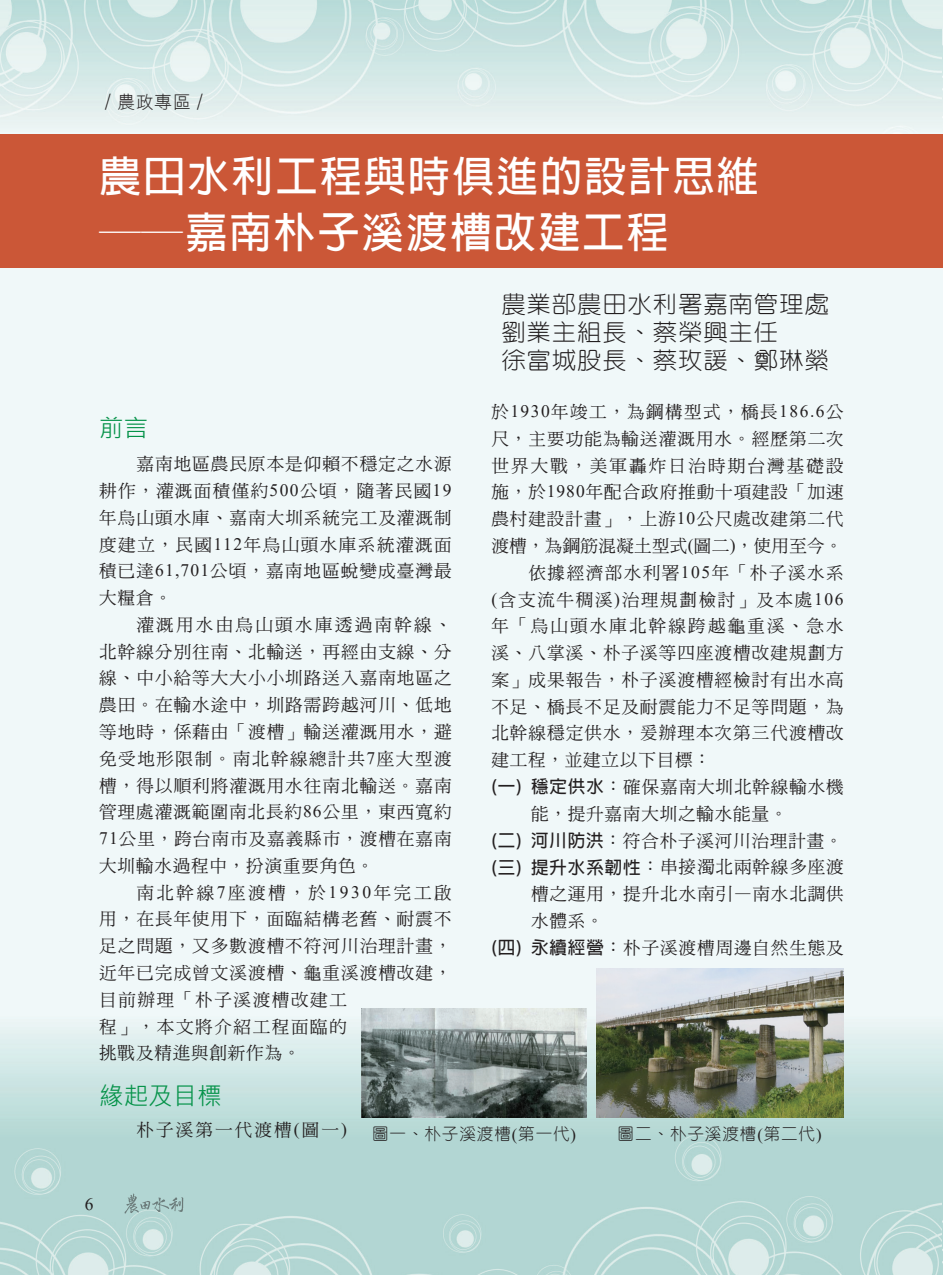
<style>
.page{position:relative;width:943px;height:1275px;background:#fff}
.page>*{position:absolute;margin:0;border:0;box-sizing:border-box;transform-origin:0 0}
.t1{font:700 42px/56px "Lin Gothic";letter-spacing:.05em;color:#fff}
.t2{font:24.5px "Microsoft Jheng Hei";color:#06934a}
.t3{font:300 23.45px/27.8px "Yen Round";letter-spacing:.03em;color:#231f20;text-align:justify;scale:1.04 1}
.t4{font:17.5px/26.8px "DF Ming Md HK BF";letter-spacing:.06em;color:#231f20;text-align:justify}
.t5{font:17.5px "DF Ming Md HK BF";letter-spacing:.125em;color:#231f20}
.t6{font:17.5px "DF Ming Md HK BF";letter-spacing:.085em;color:#231f20}
.t7{font:17.5px "DF Ming Md HK BF";letter-spacing:.02em;color:#231f20}
.t8{font:17.5px "DF Ming Md HK BF";letter-spacing:.1em;color:#231f20}
.t9{font:17.5px "DF Ming Md HK BF";letter-spacing:.09em;color:#231f20}
.t10{font:17.5px "DF Hei Lt HKP BF";color:#231f20}
.t11{font:17.5px "Times New Roman";color:#231f20}
.t12{font:300 16.62px "Yen Round";letter-spacing:.05em;color:#231f20}
.s1{font-family:"Times New Roman"}
.s2{font-family:"Adobe Fan Heiti Std";font-weight:700}
.s3{font-family:"Times New Roman";font-weight:400}
</style>
<div class="page">
<img style="left:0;top:0;width:943px;height:1275px">
<div style="left:0;top:134px;width:942px;height:134px;background:#cb5737"></div>
<img style="left:362px;top:1008px;width:224px;height:109px">
<img style="left:596px;top:969px;width:247px;height:148px">
<img style="left:124px;top:1193px;width:59px;height:21px">
<p class="t10" style="left:99px;top:93px;width:111px">∕農政專區∕</p>
<h1 class="t1" style="left:99px;top:148px;width:661px">農田水利工程與時俱進的設計思維──嘉南朴子溪渡槽改建工程</h1>
<h3 class="t3" style="left:501px;top:290px;width:316px">農業部農田水利署嘉南管理處劉業主組長、蔡榮興主任　　徐富城股長、蔡玫諼、鄭琳縈</h3>
<p class="t6" style="left:491px;top:403px;width:354px">於<span class="s1">1930</span>年竣工，為鋼構型式，橋長<span class="s1">186.6</span>公</p>
<p class="t4" style="left:491px;top:425px;width:354px">尺，主要功能為輸送灌溉用水。經歷第二次</p>
<p class="t5" style="left:491px;top:457px;width:354px">世界大戰，美軍轟炸日治時期台灣基礎設</p>
<p class="t4" style="left:491px;top:479px;width:354px">施，於<span class="s1">1980</span>年配合政府推動十項建設「加速</p>
<p class="t4" style="left:491px;top:506px;width:354px">農村建設計畫」，上游<span class="s1">10</span>公尺處改建第二代</p>
<p class="t7" style="left:491px;top:537px;width:353px">渡槽，為鋼筋混凝土型式<span class="s1">(</span>圖二<span class="s1">)</span>，使用至今。</p>
<p class="t9" style="left:528px;top:564px;width:316px">依據經濟部水利署<span class="s1">105</span>年「朴子溪水系</p>
<p class="t8" style="left:491px;top:590px;width:354px"><span class="s1">(</span>含支流牛稠溪<span class="s1">)</span>治理規劃檢討」及本處<span class="s1">106</span></p>
<p class="t5" style="left:491px;top:617px;width:354px">年「烏山頭水庫北幹線跨越龜重溪、急水</p>
<p class="t4" style="left:491px;top:639px;width:354px">溪、八掌溪、朴子溪等四座渡槽改建規劃方</p>
<p class="t4" style="left:491px;top:666px;width:354px">案」成果報告，朴子溪渡槽經檢討有出水高</p>
<p class="t4" style="left:491px;top:693px;width:354px">不足、橋長不足及耐震能力不足等問題，為</p>
<p class="t4" style="left:491px;top:720px;width:354px">北幹線穩定供水，爰辦理本次第三代渡槽改</p>
<p class="t4" style="left:491px;top:746px;width:221px">建工程，並建立以下目標：</p>
<p class="t4" style="left:491px;top:773px;width:354px"><span class="s2">(一) 穩定供水</span>：確保嘉南大圳北幹線輸水機</p>
<p class="t4" style="left:531px;top:800px;width:258px">能，提升嘉南大圳之輸水能量。</p>
<p class="t4" style="left:491px;top:827px;width:353px"><span class="s2">(二) 河川防洪</span>：符合朴子溪河川治理計畫。</p>
<p class="t4" style="left:491px;top:854px;width:354px"><span class="s2">(三) 提升水系韌性</span>：串接濁北兩幹線多座渡</p>
<p class="t4" style="left:531px;top:880px;width:314px">槽之運用，提升北水南引—南水北調供</p>
<p class="t4" style="left:531px;top:907px;width:74px">水體系。</p>
<p class="t4" style="left:491px;top:934px;width:354px"><span class="s2">(四) 永續經營</span>：朴子溪渡槽周邊自然生態及</p>
<h2 class="t2" style="left:99px;top:413px;width:50px">前言</h2>
<p class="t4" style="left:99px;top:450px;width:354px;text-indent:37px">嘉南地區農民原本是仰賴不穩定之水源耕作，灌溉面積僅約<span class="s1">500</span>公頃，隨著民國<span class="s1">19</span>年烏山頭水庫、嘉南大圳系統完工及灌溉制度建立，民國<span class="s1">112</span>年烏山頭水庫系統灌溉面積已達<span class="s1">61,701</span>公頃，嘉南地區蛻變成臺灣最大糧倉。</p>
<p class="t4" style="left:99px;top:611px;width:354px;text-indent:37px">灌溉用水由烏山頭水庫透過南幹線、北幹線分別往南、北輸送，再經由支線、分線、中小給等大大小小圳路送入嘉南地區之農田。在輸水途中，圳路需跨越河川、低地等地時，係藉由「渡槽」輸送灌溉用水，避免受地形限制。南北幹線總計共<span class="s1">7</span>座大型渡槽，得以順利將灌溉用水往南北輸送。嘉南管理處灌溉範圍南北長約<span class="s1">86</span>公里，東西寬約<span class="s1">71</span>公里，跨台南市及嘉義縣市，渡槽在嘉南大圳輸水過程中，扮演重要角色。</p>
<p class="t4" style="left:99px;top:879px;width:354px;text-align:left;text-indent:37px">南北幹線<span class="s1">7</span>座渡槽，於<span class="s1">1930</span>年完工啟用，在長年使用下，面臨結構老舊、耐震不足之問題，又多數渡槽不符河川治理計畫，近年已完成曾文溪渡槽、龜重溪渡槽改建，目前辦理「朴子溪渡槽改建工<br>程」，本文將介紹工程面臨的<br>挑戰及精進與創新作為。</p>
<h2 class="t2" style="left:99px;top:1081px;width:124px">緣起及目標</h2>
<p class="t5" style="left:136px;top:1121px;width:212px">朴子溪第一代渡槽<span class="s1">(</span>圖一<span class="s1">)</span></p>
<p class="t12" style="left:372px;top:1125px;width:205px">圖一、朴子溪渡槽<span class="s3">(</span>第一代<span class="s3">)</span></p>
<p class="t12" style="left:617px;top:1125px;width:205px">圖二、朴子溪渡槽<span class="s3">(</span>第二代<span class="s3">)</span></p>
<p class="t11" style="left:85px;top:1192px;width:10px">6</p>
</div>
